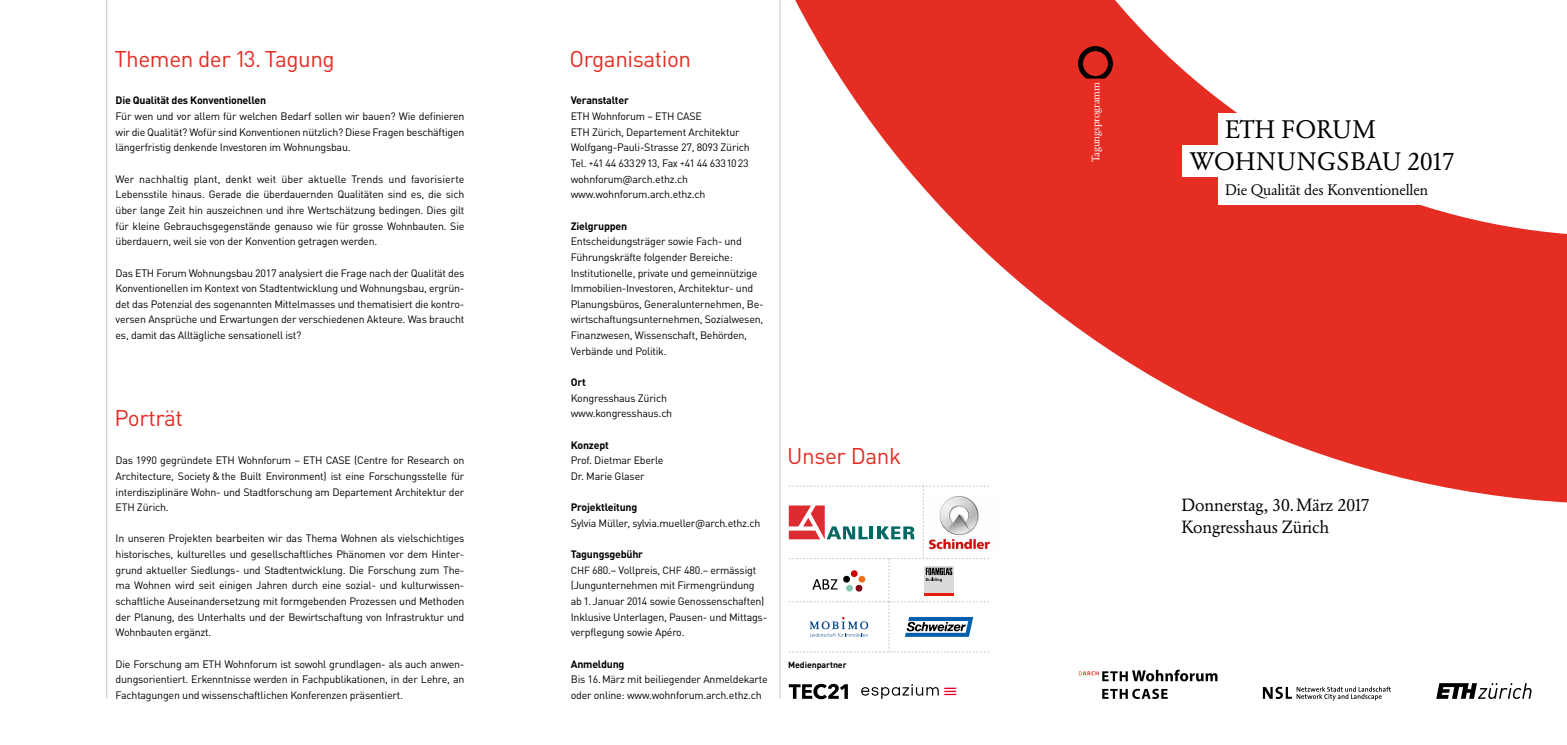
<style>
.page{position:relative;width:1567px;height:745px;background:#fff}
.page>*{position:absolute;margin:0;border:0;box-sizing:border-box;transform-origin:0 0}
.t1{font:25px/31.9px "Garamond BQ";letter-spacing:.01em;color:#000}
.t2{font:22.5px "DIN Pro";letter-spacing:-.02em;color:#e62d24}
.t3{font:17.5px/22.5px "Garamond BQ";letter-spacing:-.01em;color:#000}
.t4{font:15px "Garamond BQ";letter-spacing:-.015em;color:#000}
.t5{font:10.62px/15.6px "DIN Pro";letter-spacing:-.02em;color:#000;text-align:justify}
.t6{font:700 10.62px "DIN Pro";letter-spacing:-.02em;color:#000}
.t7{font:10.62px "Garamond BQ";letter-spacing:-.01em;color:#fff}
.t8{font:700 8.75px "DIN Pro";letter-spacing:-.01em;color:#000}
.s1{font-size:8.75px}
.s2{font-weight:700}
.s3{font-size:10.25px}
</style>
<div class="page">
<svg style="left:780px;top:0;width:786px;height:503px;fill:#e62d24"></svg>
<hr style="left:106px;top:0;width:1px;height:698px;background:#c5c6c6">
<div style="left:1217px;top:113px;width:249px;height:92px;background:#fff"></div>
<div style="left:1182px;top:145px;width:384px;height:32px;background:#fff"></div>
<svg style="left:1077px;top:46px;width:35px;height:32px"></svg>
<hr style="left:779px;top:0;width:1px;height:698px;background:#c5c6c6">
<svg style="left:788px;top:683px;width:59px;height:15px"></svg>
<img style="left:989px;top:494px;width:10px;height:50px">
<svg style="left:861px;top:684px;width:95px;height:14px"></svg>
<svg style="left:1078px;top:669px;width:139px;height:12px"></svg>
<svg style="left:1102px;top:688px;width:65px;height:10px"></svg>
<svg style="left:1436px;top:683px;width:95px;height:15px"></svg>
<svg style="left:1262px;top:686px;width:128px;height:14px"></svg>
<svg style="left:788px;top:485px;width:201px;height:167px"></svg>
<h2 class="t2" style="left:114px;top:41px;width:222px">Themen der 13. Tagung</h2>
<p class="t6" style="left:116px;top:92px;width:152px">Die Qualität des Konventionellen</p>
<p class="t5" style="left:116px;top:107px;width:350px">Für wen und vor allem für welchen Bedarf sollen wir bauen? Wie definieren wir die Qualität? Wofür sind Konventionen nützlich? Diese Fragen beschäftigen längerfristig denkende Investoren im Wohnungsbau.</p>
<p class="t5" style="left:116px;top:170px;width:350px">Wer nachhaltig plant, denkt weit über aktuelle Trends und favorisierte Lebensstile hinaus. Gerade die überdauernden Qualitäten sind es, die sich über lange Zeit hin auszeichnen und ihre Wertschätzung bedingen. Dies gilt für kleine Gebrauchsgegenstände genauso wie für grosse Wohnbauten. Sie überdauern, weil sie von der Konvention getragen werden.</p>
<p class="t5" style="left:116px;top:263px;width:350px">Das ETH Forum Wohnungsbau 2017 analysiert die Frage nach der Qualität des Konventionellen im Kontext von Stadtentwicklung und Wohnungsbau, ergrün&shy;det das Potenzial des sogenannten Mittelmasses und thematisiert die kontro&shy;versen Ansprüche und Erwartungen der verschiedenen Akteure. Was braucht es, damit das Alltägliche sensationell ist?</p>
<h2 class="t2" style="left:114px;top:400px;width:70px">Porträt</h2>
<p class="t5" style="left:116px;top:451px;width:350px">Das 1990 gegründete ETH Wohnforum – ETH CASE (Centre for Research on Architecture, Society &amp; the Built Environment) ist eine Forschungsstelle für interdisziplinäre Wohn- und Stadtforschung am Departement Architektur der ETH Zürich.</p>
<p class="t5" style="left:116px;top:529px;width:350px">In unseren Projekten bearbeiten wir das Thema Wohnen als vielschichtiges historisches, kulturelles und gesellschaftliches Phänomen vor dem Hinter&shy;grund aktueller Siedlungs- und Stadtentwicklung. Die Forschung zum The&shy;ma Wohnen wird seit einigen Jahren durch eine sozial- und kulturwissen&shy;schaftliche Auseinandersetzung mit formgebenden Prozessen und Methoden der Planung, des Unterhalts und der Bewirtschaftung von Infrastruktur und Wohnbauten ergänzt.</p>
<p class="t5" style="left:116px;top:654px;width:350px">Die Forschung am ETH Wohnforum ist sowohl grundlagen- als auch anwen&shy;dungsorientiert. Erkenntnisse werden in Fachpublikationen, in der Lehre, an Fachtagungen und wissenschaftlichen Konferenzen präsentiert.</p>
<h2 class="t2" style="left:569px;top:41px;width:123px">Organisation</h2>
<p class="t6" style="left:570px;top:92px;width:60px">Veranstalter</p>
<p class="t5" style="left:570px;top:107px;width:180px;text-align:left">ETH Wohnforum – ETH CASE<br>ETH Zürich, Departement Architektur<br>Wolfgang-Pauli-Strasse 27, 8093 Zürich<br>Tel. <span class="s1">+</span>41 44 6332913, Fax <span class="s1">+</span>41 44 6331023 wohnforum@arch.ethz.ch www.wohnforum.arch.ethz.ch</p>
<p class="t6" style="left:570px;top:217px;width:58px">Zielgruppen</p>
<p class="t5" style="left:570px;top:232px;width:194px;text-align:left">Entscheidungsträger sowie Fach- und Führungskräfte folgender Bereiche:<br>Institutionelle, private und gemeinnützige Immobilien-Investoren, Architektur- und Planungsbüros, Generalunternehmen, Be&shy;wirtschaftungsunternehmen, Sozialwesen, Finanzwesen, Wissenschaft, Behörden, Verbände und Politik.</p>
<p class="t6" style="left:570px;top:373px;width:16px">Ort</p>
<p class="t5" style="left:570px;top:389px;width:103px">Kongresshaus Zürich www.kongresshaus.ch</p>
<p class="t6" style="left:570px;top:435px;width:40px">Konzept</p>
<p class="t5" style="left:570px;top:451px;width:94px">Prof. Dietmar Eberle<br>Dr. Marie Glaser</p>
<p class="t6" style="left:570px;top:498px;width:68px">Projektleitung</p>
<p class="t5" style="left:570px;top:514px;width:191px">Sylvia Müller, sylvia.mueller@arch.ethz.ch</p>
<p class="t5" style="left:570px;top:545px;width:198px;text-align:left"><span class="s2">Tagungsgebühr<br></span><span class="s3">CHF</span> 680.– Vollpreis, <span class="s3">CHF</span> 480.– ermässigt (Jungunternehmen mit Firmengründung ab 1.Januar 2014 sowie Genossenschaften)<br>Inklusive Unterlagen, Pausen- und Mittags&shy;verpflegung sowie Apéro.</p>
<p class="t6" style="left:570px;top:654px;width:55px">Anmeldung</p>
<p class="t5" style="left:570px;top:670px;width:198px">Bis 16.März mit beiliegender Anmeldekarte oder online: www.wohnforum.arch.ethz.ch</p>
<h2 class="t2" style="left:787px;top:438px;width:115px">Unser Dank</h2>
<p class="t8" style="left:788px;top:656px;width:60px">Medienpartner</p>
<p class="t7" style="left:1089px;top:162px;width:82px;rotate:-90deg">Tagungsprogramm</p>
<h1 class="t1" style="left:1189px;top:114px;width:266px;text-indent:35px">ETH FORUM<br>WOHNUNGSBAU 2017</h1>
<h3 class="t4" style="left:1225px;top:181px;width:204px">Die Qualität des Konventionellen</h3>
<h3 class="t3" style="left:1181px;top:493px;width:190px">Donnerstag, 30.März 2017<br>Kongresshaus Zürich</h3>
</div>
